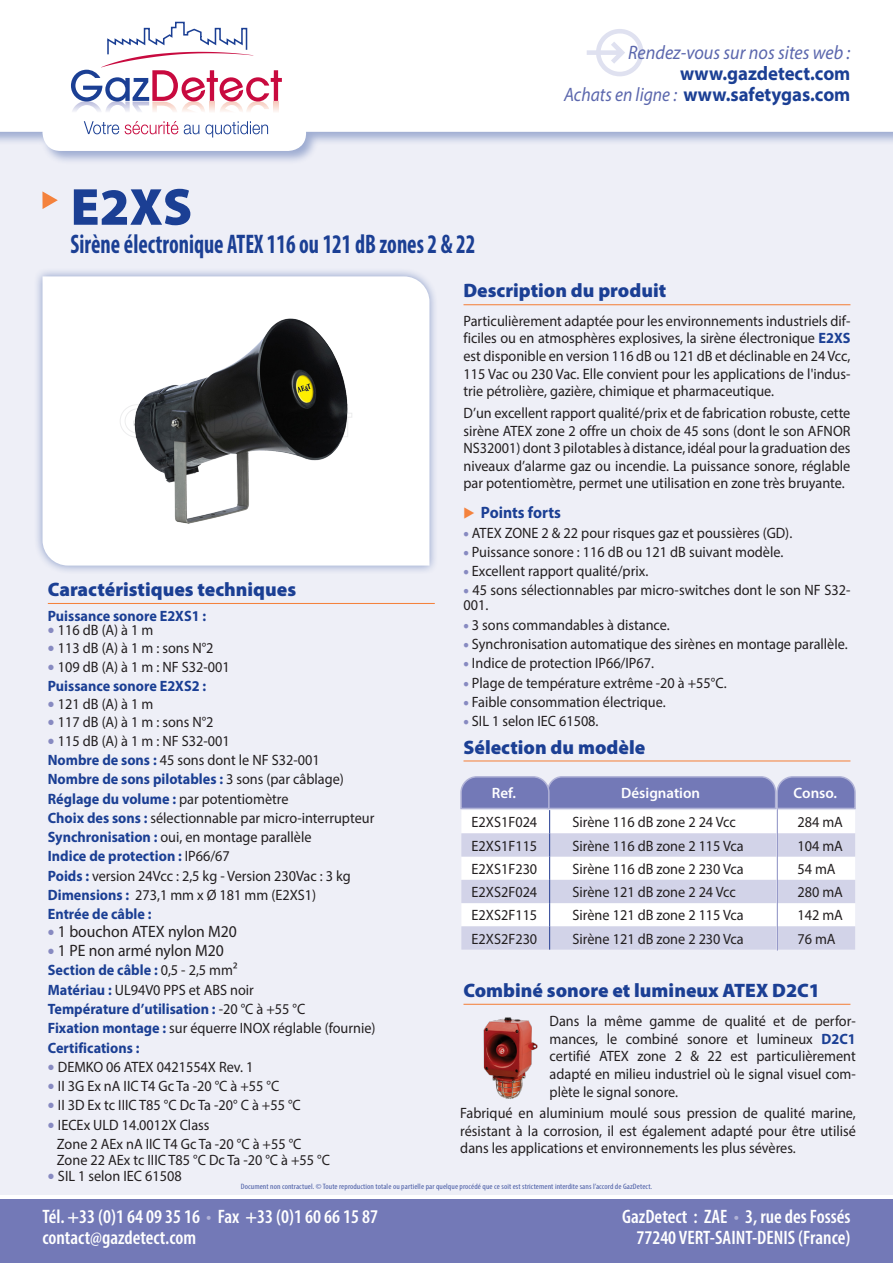
<style>
.page{position:relative;width:893px;height:1263px;background:#fff}
.page>*{position:absolute;margin:0;border:0;box-sizing:border-box;transform-origin:0 0}
.t1{font:900 52.5px "Myriad Pro";color:#1b3f94}
.t2{font:700 condensed 27px "Myriad Pro";color:#1b3f94;scale:.83 1}
.t3{font:600 condensed 19.5px/21px "Myriad Pro";color:#fff}
.t4{font:900 19.5px "Myriad Pro";color:#1b3f94}
.t5{font:700 semi-expanded 19.5px/21px "Myriad Pro";color:#1b3f94;text-align:right;scale:.9 1}
.t6{font:italic 19.5px "Myriad Pro";color:#5b67ad;scale:.93 1}
.t7{font:16.5px "Myriad Pro";color:#231f20;scale:.95 1}
.t8{font:700 16.5px "Myriad Pro";color:#1b3f94;scale:.95 1}
.t9{font:15px/17.5px "Myriad Pro";color:#231f20;text-align:justify;scale:.95 1}
.t10{font:700 15px "Myriad Pro";color:#1b3f94;scale:.95 1}
.t11{font:600 15px "Myriad Pro";color:#fff}
.t12{font:condensed 7.8px "Myriad Pro";letter-spacing:.01em;color:#495ca5;scale:1.1 1}
.s1{font-weight:400;font-style:italic;font-stretch:normal;color:#5b67ad}
.s2{font-weight:700;color:#1b3f94}
.s3{font-weight:900;font-stretch:semi-expanded;color:#878ac1}
.s4{font-weight:900;font-stretch:semi-expanded;font-size:18px;color:#878ac1}
.s5{font-weight:400;color:#231f20}
.s6{color:#b1b3d7}
</style>
<div class="page">
<div style="left:0;top:0;width:893px;height:1195px;background:#eeeff7"></div>
<svg style="left:42px;top:191px;width:16px;height:18px"></svg>
<div style="left:34px;top:267px;width:405px;height:308px;background:#1b3f94;opacity:.48"></div>
<div style="left:43px;top:276px;width:386px;height:290px;background:#fff"></div>
<div style="left:0;top:1199px;width:893px;height:64px;background:#7379b7"></div>
<div style="left:0;top:0;width:893px;height:165px;background:#1b3f94;opacity:.38"></div>
<svg style="left:0;top:0;width:893px;height:151px;background:#fafafc"></svg>
<svg style="left:587px;top:29px;width:56px;height:47px"></svg>
<svg style="left:71px;top:21px;width:211px;height:92px;background:#e8d9e4"></svg>
<svg style="left:184px;top:121px;width:84px;height:16px"></svg>
<svg style="left:125px;top:121px;width:53px;height:13px"></svg>
<svg style="left:84px;top:121px;width:35px;height:13px"></svg>
<hr style="left:463px;top:304px;width:387px;height:1px;background:#f4823d">
<img style="left:135px;top:319px;width:213px;height:204px">
<hr style="left:48px;top:603px;width:387px;height:1px;background:#f4823d">
<hr style="left:463px;top:760px;width:387px;height:1px;background:#f4823d">
<svg style="left:460px;top:776px;width:396px;height:174px;background:#d3d4e8"></svg>
<hr style="left:776px;top:809px;width:2px;height:141px;background:#fff">
<hr style="left:463px;top:1004px;width:387px;height:1px;background:#f4823d">
<img style="left:483px;top:1017px;width:55px;height:82px">
<svg style="left:120px;top:404px;width:232px;height:35px;background:#37393a"></svg>
<p class="t1" style="left:71px;top:172px;width:123px">E2XS</p>
<h3 class="t6" style="left:628px;top:40px;width:241px">Rendez-vous sur nos sites web :</h3>
<h3 class="t5" style="left:564px;top:62px;width:320px">www.gazdetect.com<br><span class="s1">Achats en ligne :</span> www.safetygas.com</h3>
<p class="t2" style="left:71px;top:228px;width:489px">Sirène électronique ATEX 116 ou 121 dB zones 2 &amp; 22</p>
<p class="t4" style="left:463px;top:278px;width:204px">Description du produit</p>
<p class="t9" style="left:463px;top:312px;width:409px">Particulièrement adaptée pour les environnements industriels dif&shy;ficiles ou en atmosphères explosives, la sirène électronique <span class="s2">E2XS </span>est disponible en version 116 dB ou 121 dB et déclinable en 24 Vcc, 115 Vac ou 230 Vac. Elle convient pour les applications de l'indus&shy;trie pétrolière, gazière, chimique et pharmaceutique.</p>
<p class="t9" style="left:463px;top:404px;width:409px">D’un excellent rapport qualité/prix et de fabrication robuste, cette sirène ATEX zone 2 offre un choix de 45 sons (dont le son AFNOR NS32001) dont 3 pilotables à distance, idéal pour la graduation des niveaux d’alarme gaz ou incendie. La puissance sonore, réglable par potentiomètre, permet une utilisation en zone très bruyante.</p>
<p class="t8" style="left:481px;top:502px;width:86px">Points forts</p>
<p class="t9" style="left:463px;top:524px;width:348px"><span class="s3">•</span> ATEX ZONE 2 &amp; 22 pour risques gaz et poussières (GD).</p>
<p class="t9" style="left:463px;top:543px;width:338px"><span class="s3">•</span> Puissance sonore : 116 dB ou 121 dB suivant modèle.</p>
<p class="t9" style="left:463px;top:562px;width:196px"><span class="s3">•</span> Excellent rapport qualité/prix.</p>
<p class="t9" style="left:463px;top:583px;width:409px;line-height:15px"><span class="s3">•</span> 45 sons sélectionnables par micro-switches dont le son NF S32-<br>001.</p>
<p class="t9" style="left:463px;top:616px;width:219px"><span class="s3">•</span> 3 sons commandables à distance.</p>
<p class="t9" style="left:463px;top:635px;width:406px"><span class="s3">•</span> Synchronisation automatique des sirènes en montage parallèle.</p>
<p class="t9" style="left:463px;top:654px;width:202px"><span class="s3">•</span> Indice de protection IP66/IP67.</p>
<p class="t9" style="left:463px;top:673px;width:278px"><span class="s3">•</span> Plage de température extrême -20 à +55°C.</p>
<p class="t9" style="left:463px;top:693px;width:214px"><span class="s3">•</span> Faible consommation électrique.</p>
<p class="t9" style="left:463px;top:712px;width:144px"><span class="s3">•</span> SIL 1 selon IEC 61508.</p>
<p class="t4" style="left:48px;top:576px;width:250px">Caractéristiques techniques</p>
<p class="t10" style="left:48px;top:606px;width:168px">Puissance sonore E2XS1 :</p>
<p class="t9" style="left:48px;top:621px;width:113px"><span class="s4">•</span> 116 dB (A) à 1 m</p>
<p class="t9" style="left:48px;top:639px;width:176px"><span class="s4">•</span> 113 dB (A) à 1 m : sons N°2</p>
<p class="t9" style="left:48px;top:658px;width:193px"><span class="s4">•</span> 109 dB (A) à 1 m : NF S32-001</p>
<p class="t10" style="left:48px;top:676px;width:168px">Puissance sonore E2XS2 :</p>
<p class="t9" style="left:48px;top:695px;width:113px"><span class="s4">•</span> 121 dB (A) à 1 m</p>
<p class="t9" style="left:48px;top:713px;width:176px"><span class="s4">•</span> 117 dB (A) à 1 m : sons N°2</p>
<p class="t9" style="left:48px;top:732px;width:193px"><span class="s4">•</span> 115 dB (A) à 1 m : NF S32-001</p>
<p class="t9" style="left:48px;top:751px;width:288px"><span class="s2">Nombre de sons :</span> 45 sons dont le NF S32-001</p>
<p class="t10" style="left:48px;top:770px;width:313px">Nombre de sons pilotables : <span class="s5">3 sons (par câblage)</span></p>
<p class="t10" style="left:48px;top:789px;width:255px">Réglage du volume : <span class="s5">par potentiomètre</span></p>
<p class="t9" style="left:48px;top:809px;width:345px"><span class="s2">Choix des sons :</span> sélectionnable par micro-interrupteur</p>
<p class="t9" style="left:48px;top:828px;width:279px"><span class="s2">Synchronisation :</span> oui, en montage parallèle</p>
<p class="t10" style="left:48px;top:847px;width:193px">Indice de protection : <span class="s5">IP66/67</span></p>
<p class="t9" style="left:48px;top:867px;width:320px"><span class="s2">Poids :</span> version 24Vcc : 2,5 kg - Version 230Vac : 3 kg</p>
<p class="t9" style="left:48px;top:886px;width:284px"><span class="s2">Dimensions :</span> 273,1 mm x Ø 181 mm (E2XS1)</p>
<p class="t10" style="left:48px;top:904px;width:111px">Entrée de câble :</p>
<p class="t7" style="left:48px;top:921px;width:201px"><span class="s4">•</span> 1 bouchon ATEX nylon M20</p>
<p class="t7" style="left:48px;top:940px;width:187px"><span class="s4">•</span> 1 PE non armé nylon M20</p>
<p class="t10" style="left:48px;top:961px;width:201px">Section de câble : <span class="s5">0,5 - 2,5 mm²</span></p>
<p class="t9" style="left:48px;top:981px;width:218px"><span class="s2">Matériau :</span> UL94V0 PPS et ABS noir</p>
<p class="t10" style="left:48px;top:999px;width:273px">Température d’utilisation : <span class="s5">-20 °C à +55 °C</span></p>
<p class="t9" style="left:48px;top:1019px;width:347px"><span class="s2">Fixation montage :</span> sur équerre INOX réglable (fournie)</p>
<p class="t10" style="left:48px;top:1038px;width:98px">Certifications :</p>
<p class="t9" style="left:48px;top:1058px;width:218px"><span class="s4">•</span> DEMKO 06 ATEX 0421554X Rev. 1</p>
<p class="t9" style="left:48px;top:1077px;width:245px"><span class="s4">•</span> II 3G Ex nA IIC T4 Gc Ta -20 °C à +55 °C</p>
<p class="t9" style="left:48px;top:1096px;width:268px"><span class="s4">•</span> II 3D Ex tc IIIC T85 °C Dc Ta -20° C à +55 °C</p>
<p class="t9" style="left:48px;top:1115px;width:172px"><span class="s4">•</span> IECEx ULD 14.0012X Class</p>
<p class="t9" style="left:57px;top:1135px;width:259px">Zone 2 AEx nA IIC T4 Gc Ta -20 °C à +55 °C</p>
<p class="t9" style="left:57px;top:1151px;width:289px">Zone 22 AEx tc IIIC T85 °C Dc Ta -20 °C à +55 °C</p>
<p class="t9" style="left:48px;top:1167px;width:142px"><span class="s4">•</span> SIL 1 selon IEC 61508</p>
<p class="t4" style="left:463px;top:734px;width:183px">Sélection du modèle</p>
<p class="t11" style="left:492px;top:784px;width:26px">Ref.</p>
<p class="t11" style="left:621px;top:784px;width:80px">Désignation</p>
<p class="t9" style="left:472px;top:813px;width:71px">E2XS1F024</p>
<p class="t9" style="left:573px;top:813px;width:173px">Sirène 116 dB zone 2 24 Vcc</p>
<p class="t9" style="left:797px;top:813px;width:49px">284 mA</p>
<p class="t9" style="left:472px;top:836px;width:71px">E2XS1F115</p>
<p class="t9" style="left:573px;top:836px;width:182px">Sirène 116 dB zone 2 115 Vca</p>
<p class="t9" style="left:797px;top:836px;width:49px">104 mA</p>
<p class="t9" style="left:472px;top:860px;width:71px">E2XS1F230</p>
<p class="t9" style="left:573px;top:860px;width:182px">Sirène 116 dB zone 2 230 Vca</p>
<p class="t9" style="left:797px;top:860px;width:42px">54 mA</p>
<p class="t9" style="left:472px;top:883px;width:71px">E2XS2F024</p>
<p class="t9" style="left:573px;top:883px;width:173px">Sirène 121 dB zone 2 24 Vcc</p>
<p class="t9" style="left:797px;top:883px;width:49px">280 mA</p>
<p class="t9" style="left:472px;top:906px;width:71px">E2XS2F115</p>
<p class="t9" style="left:573px;top:906px;width:182px">Sirène 121 dB zone 2 115 Vca</p>
<p class="t9" style="left:797px;top:906px;width:49px">142 mA</p>
<p class="t9" style="left:472px;top:929px;width:71px">E2XS2F230</p>
<p class="t9" style="left:573px;top:929px;width:182px">Sirène 121 dB zone 2 230 Vca</p>
<p class="t9" style="left:797px;top:929px;width:42px">76 mA</p>
<p class="t11" style="left:794px;top:784px;width:45px">Conso.</p>
<p class="t4" style="left:463px;top:977px;width:358px">Combiné sonore et lumineux ATEX D2C1</p>
<p class="t9" style="left:550px;top:1012px;width:324px">Dans la même gamme de qualité et de perfor&shy;mances, le combiné sonore et lumineux <span class="s2">D2C1 </span>certifié ATEX zone 2 &amp; 22 est particulièrement adapté en milieu industriel où le signal visuel com&shy;plète le signal sonore.</p>
<p class="t9" style="left:460px;top:1104px;width:418px">Fabriqué en aluminium moulé sous pression de qualité marine, résistant à la corrosion, il est également adapté pour être utilisé dans les applications et environnements les plus sévères.</p>
<p class="t12" style="left:241px;top:1182px;width:375px">Document non contractuel. © Toute reproduction totale ou partielle par quelque procédé que ce soit est strictement interdite sans l’accord de GazDetect.</p>
<h3 class="t3" style="left:43px;top:1206px;width:337px">Tél. +33 (0)1 64 09 35 16 <span class="s6">•</span> Fax +33 (0)1 60 66 15 87 contact@gazdetect.com</h3>
<h3 class="t3" style="left:622px;top:1206px;width:230px;text-align:right">GazDetect : ZAE <span class="s6">•</span> 3, rue des Fossés<br>77240 VERT-SAINT-DENIS (France)</h3>
</div>
